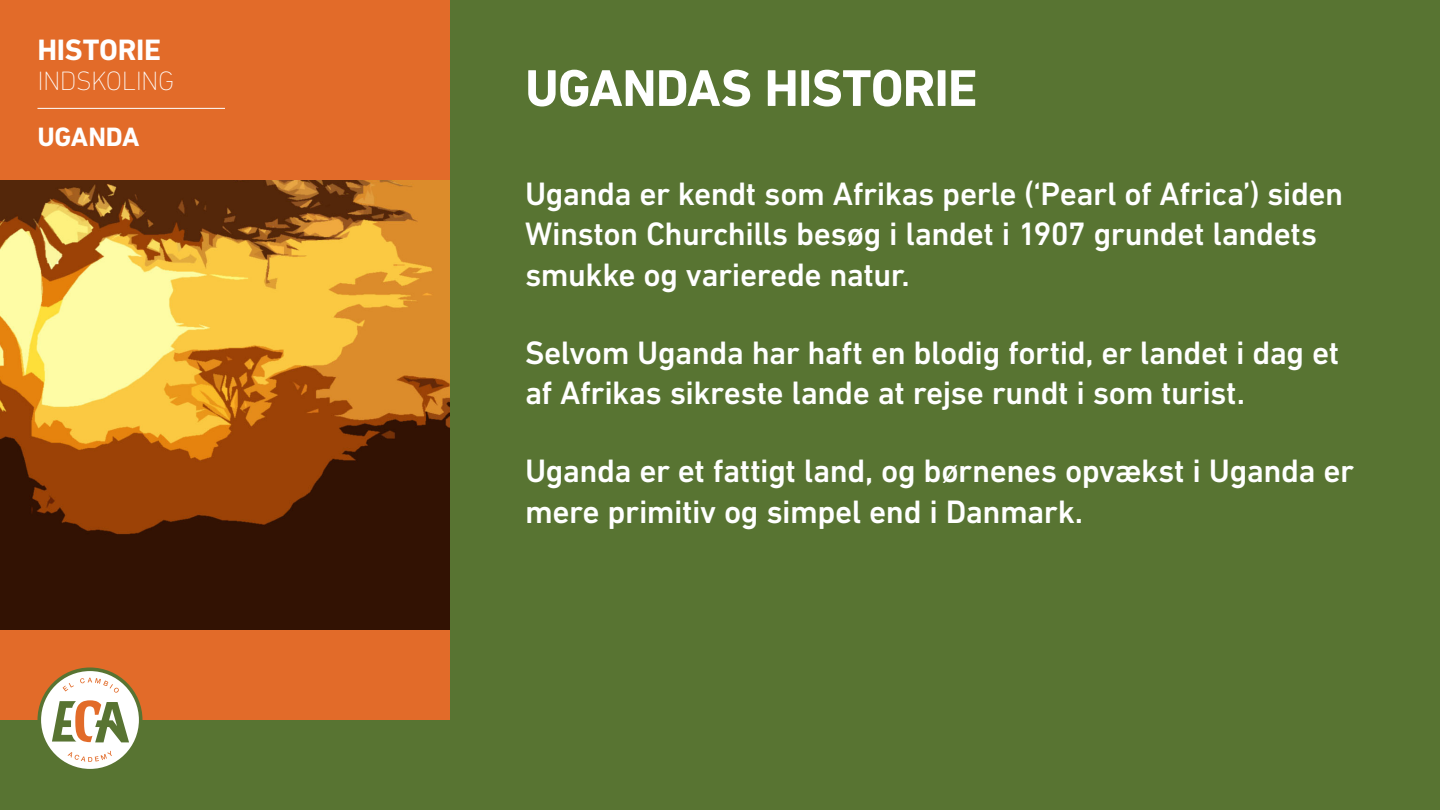
<style>
.page{position:relative;width:1440px;height:810px;background:#587432}
.page>*{position:absolute;margin:0;border:0;box-sizing:border-box;transform-origin:0 0}
.t1{font:700 52.5px "DIN Next LT Pro";letter-spacing:-.02em;color:#fff}
.t2{font:500 33px/40.5px "DIN Next LT Pro";letter-spacing:-.015em;color:#fff}
.t3{font:700 30px "DIN Next LT Pro";letter-spacing:-.01em;color:#fff}
.t4{font:200 27px/56.2px "DIN Next LT Pro";letter-spacing:-.03em;color:#fff}
.s1{font-weight:700}
</style>
<div class="page">
<div style="left:0;top:180px;width:450px;height:540px;background:#e26b29"></div>
<div style="left:0;top:0;width:450px;height:180px;background:#e26b29"></div>
<div style="left:38px;top:668px;width:104px;height:104px;background:#587432;border-radius:50%"></div>
<div style="left:41px;top:671px;width:98px;height:98px;background:#fff;border-radius:50%"></div>
<svg style="left:63px;top:683px;width:11px;height:8px"></svg>
<svg style="left:80px;top:678px;width:39px;height:15px"></svg>
<svg style="left:68px;top:751px;width:44px;height:11px"></svg>
<svg style="left:52px;top:700px;width:77px;height:42px"></svg>
<img style="left:0;top:180px;width:450px;height:450px">
<hr style="left:38px;top:108px;width:187px;height:1px;background:#fff">
<p class="t3" style="left:38px;top:32px;width:125px">HISTORIE</p>
<p class="t4" style="left:38px;top:52px;width:139px">INDSKOLING<br><span class="s1">UGANDA</span></p>
<p class="t1" style="left:525px;top:57px;width:454px">UGANDAS HISTORIE</p>
<p class="t2" style="left:525px;top:173px;width:820px">Uganda er kendt som Afrikas perle (‘Pearl of Africa’) siden<br>Winston Churchills besøg i landet i 1907 grundet landets smukke og varierede natur.</p>
<p class="t2" style="left:525px;top:332px;width:816px">Selvom Uganda har haft en blodig fortid, er landet i dag et af Afrikas sikreste lande at rejse rundt i som turist.</p>
<p class="t2" style="left:525px;top:451px;width:831px">Uganda er et fattigt land, og børnenes opvækst i Uganda er mere primitiv og simpel end i Danmark.</p>
</div>
